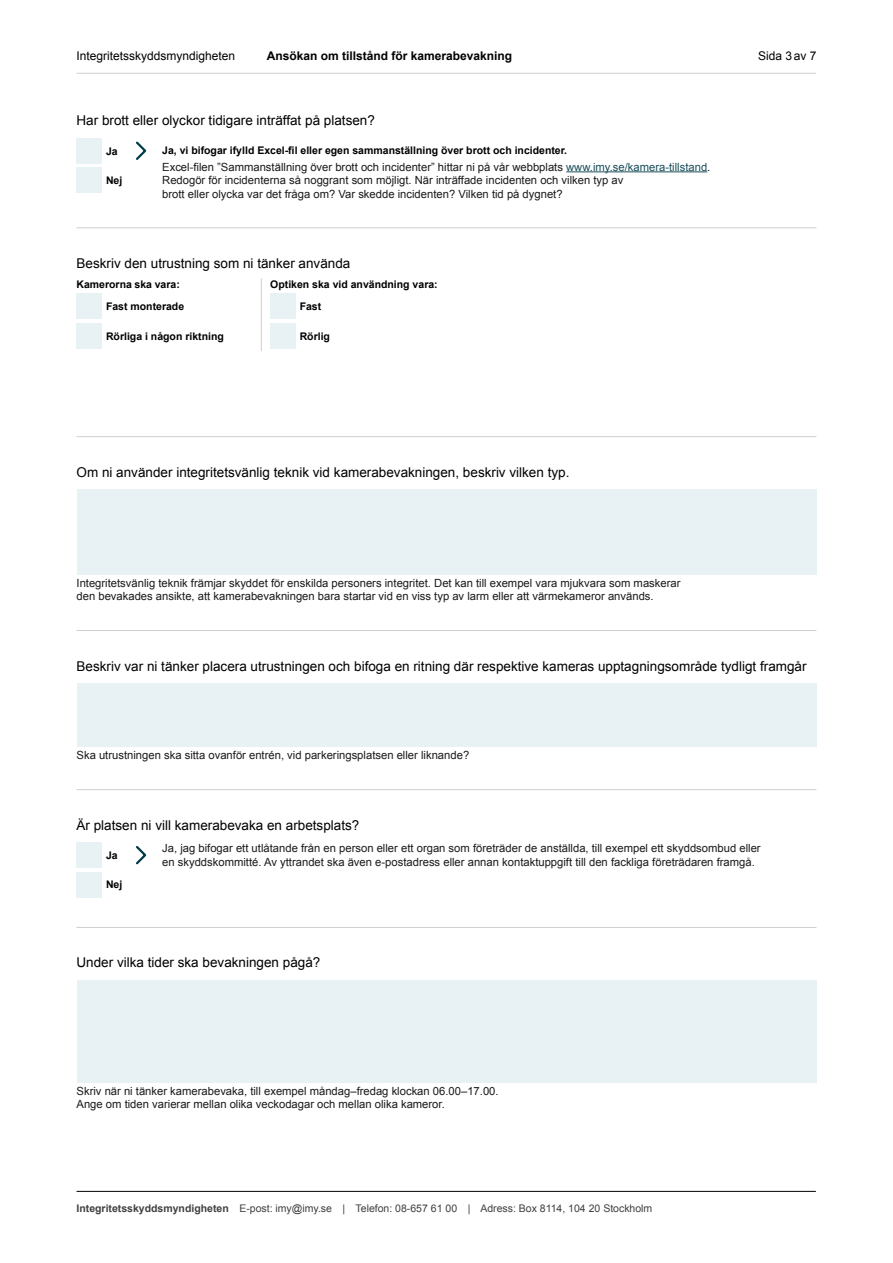
<style>
.page{position:relative;width:893px;height:1263px;background:#fff}
.page>*{position:absolute;margin:0;border:0;box-sizing:border-box;transform-origin:0 0}
.t1{font:13.5px "Arial";color:#000}
.t2{font:12px "Arial";color:#000}
.t3{font:700 12px "Arial";color:#000}
.t4{font:11.25px/13.5px "Arial";color:#1a1a1a}
.t5{font:700 10.5px/21.9px "Arial";color:#000}
.t6{font:10.5px "Arial";color:#404040}
.s1{color:#1a4f5b}
.s2{font-weight:700}
</style>
<div class="page">
<hr style="left:77px;top:1191px;width:739px;height:1px;background:#000">
<hr style="left:77px;top:227px;width:739px;height:1px;background:#cecfcf">
<hr style="left:77px;top:436px;width:739px;height:1px;background:#cecfcf">
<hr style="left:566px;top:171px;width:141px;height:1px;background:#1a4f5b">
<svg style="left:136px;top:141px;width:11px;height:19px"></svg>
<svg style="left:136px;top:846px;width:11px;height:19px"></svg>
<div style="left:77px;top:167px;width:25px;height:26px;background:#e8f1f4"></div>
<div style="left:77px;top:138px;width:25px;height:26px;background:#e8f1f4"></div>
<div style="left:77px;top:294px;width:25px;height:25px;background:#e8f1f4"></div>
<div style="left:77px;top:323px;width:25px;height:26px;background:#e8f1f4"></div>
<div style="left:270px;top:294px;width:26px;height:25px;background:#e8f1f4"></div>
<div style="left:270px;top:323px;width:26px;height:26px;background:#e8f1f4"></div>
<hr style="left:261px;top:278px;width:1px;height:73px;background:#cecfcf">
<hr style="left:77px;top:73px;width:739px;height:1px;background:#cecfcf">
<div style="left:77px;top:683px;width:739px;height:64px;background:#e8f1f4"></div>
<hr style="left:77px;top:630px;width:739px;height:1px;background:#cecfcf">
<div style="left:77px;top:489px;width:739px;height:85px;background:#e8f1f4"></div>
<hr style="left:77px;top:789px;width:739px;height:1px;background:#cecfcf">
<div style="left:77px;top:872px;width:25px;height:25px;background:#e8f1f4"></div>
<div style="left:77px;top:842px;width:25px;height:26px;background:#e8f1f4"></div>
<div style="left:77px;top:980px;width:739px;height:102px;background:#e8f1f4"></div>
<hr style="left:77px;top:927px;width:739px;height:1px;background:#cecfcf">
<p class="t2" style="left:77px;top:48px;width:160px">Integritetsskyddsmyndigheten</p>
<p class="t3" style="left:267px;top:48px;width:247px">Ansökan om tillstånd för kamerabevakning</p>
<p class="t2" style="left:758px;top:48px;width:60px">Sida 3av 7</p>
<p class="t1" style="left:77px;top:112px;width:300px">Har brott eller olyckor tidigare inträffat på platsen?</p>
<p class="t5" style="left:106px;top:140px;width:13px">Ja</p>
<p class="t5" style="left:106px;top:170px;width:18px">Nej</p>
<p class="t5" style="left:162px;top:140px;width:406px">Ja, vi bifogar ifylld Excel-fil eller egen sammanställning över brott och incidenter.</p>
<p class="t4" style="left:162px;top:160px;width:550px">Excel-filen ”Sammanställning över brott och incidenter” hittar ni på vår webbplats <span class="s1">www.imy.se/kamera-tillstand</span>.<br>Redogör för incidenterna så noggrant som möjligt. När inträffade incidenten och vilken typ av<br>brott eller olycka var det fråga om? Var skedde incidenten? Vilken tid på dygnet?</p>
<p class="t1" style="left:77px;top:254px;width:275px">Beskriv den utrustning som ni tänker använda</p>
<p class="t5" style="left:106px;top:274px;width:80px;text-indent:-29px">Kamerorna ska vara:<br>Fast monterade</p>
<p class="t5" style="left:106px;top:326px;width:119px">Rörliga i någon riktning</p>
<p class="t5" style="left:300px;top:274px;width:140px;text-indent:-29px">Optiken ska vid användning vara:<br>Fast</p>
<p class="t5" style="left:300px;top:326px;width:32px">Rörlig</p>
<p class="t1" style="left:77px;top:463px;width:494px">Om ni använder integritetsvänlig teknik vid kamerabevakningen, beskriv vilken typ.</p>
<p class="t4" style="left:77px;top:576px;width:605px">Integritetsvänlig teknik främjar skyddet för enskilda personers integritet. Det kan till exempel vara mjukvara som maskerar den bevakades ansikte, att kamerabevakningen bara startar vid en viss typ av larm eller att värmekameror används.</p>
<p class="t1" style="left:77px;top:657px;width:732px">Beskriv var ni tänker placera utrustningen och bifoga en ritning där respektive kameras upptagningsområde tydligt framgår</p>
<p class="t4" style="left:77px;top:749px;width:394px">Ska utrustningen ska sitta ovanför entrén, vid parkeringsplatsen eller liknande?</p>
<p class="t1" style="left:77px;top:816px;width:284px">Är platsen ni vill kamerabevaka en arbetsplats?</p>
<p class="t5" style="left:106px;top:845px;width:13px">Ja</p>
<p class="t5" style="left:106px;top:874px;width:18px">Nej</p>
<p class="t4" style="left:162px;top:842px;width:600px">Ja, jag bifogar ett utlåtande från en person eller ett organ som företräder de anställda, till exempel ett skyddsombud eller en skyddskommitté. Av yttrandet ska även e-postadress eller annan kontaktuppgift till den fackliga företrädaren framgå.</p>
<p class="t1" style="left:77px;top:954px;width:245px">Under vilka tider ska bevakningen pågå?</p>
<p class="t4" style="left:77px;top:1084px;width:424px">Skriv när ni tänker kamerabevaka, till exempel måndag–fredag klockan 06.00–17.00.<br>Ange om tiden varierar mellan olika veckodagar och mellan olika kameror.</p>
<p class="t6" style="left:77px;top:1201px;width:577px"><span class="s2">Integritetsskyddsmyndigheten</span> E-post: imy@imy.se | Telefon: 08-657 61 00 | Adress: Box 8114, 104 20 Stockholm</p>
</div>
